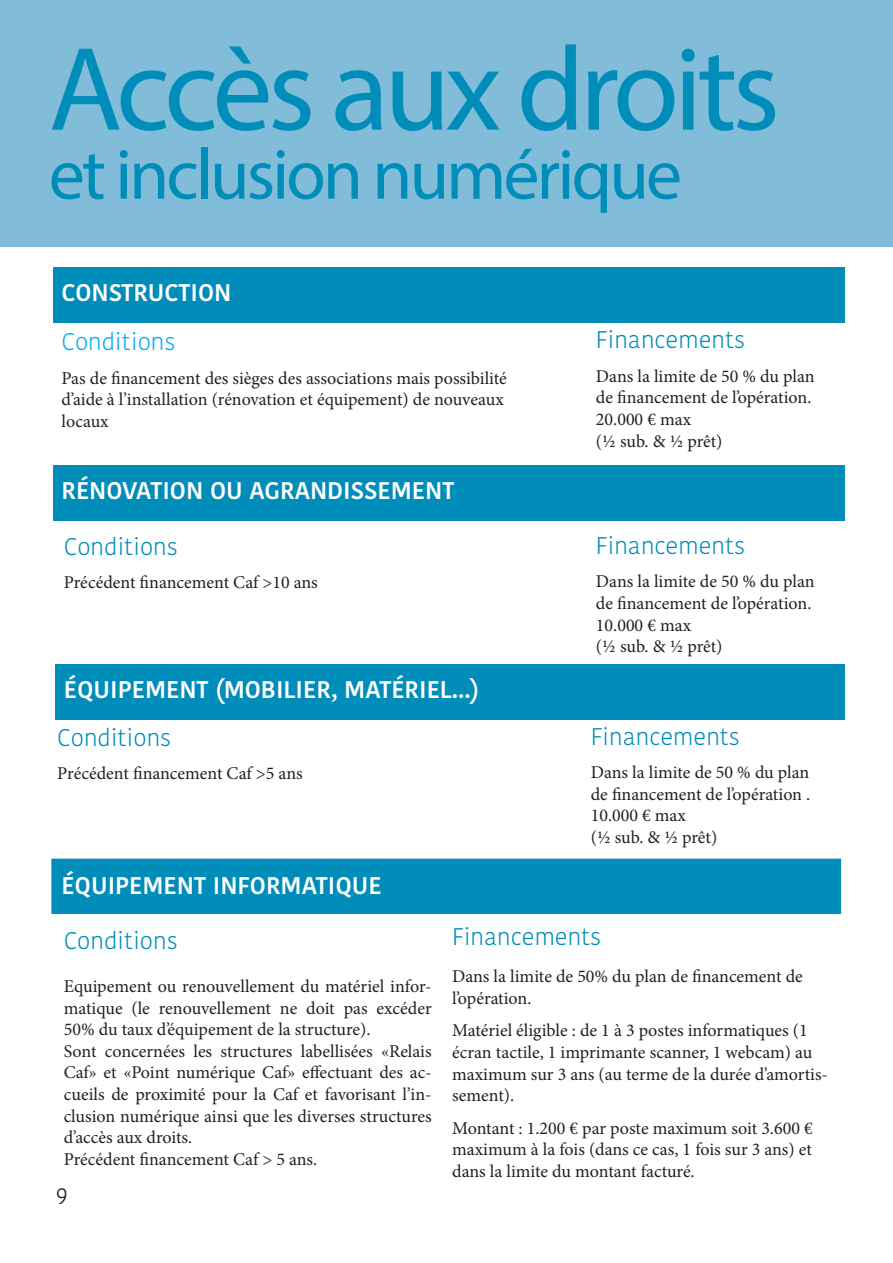
<style>
.page{position:relative;width:893px;height:1263px;background:#fff}
.page>*{position:absolute;margin:0;border:0;box-sizing:border-box;transform-origin:0 0}
.t1{font:120px "Myriad Pro";letter-spacing:-.04em;color:#008db9}
.t2{font:72px "Myriad Pro";letter-spacing:-.04em;color:#008db9}
.t3{font:500 24px "Kohinoor Devanagari";color:#fff}
.t4{font:300 24px "Kohinoor Devanagari";color:#008db9}
.t5{font:300 24px "Kohinoor Devanagari";color:#00aeef}
.t6{font:300 24px "Kohinoor Devanagari";color:#231f20}
.t7{font:18px/21.6px "Minion Pro";color:#231f20}
</style>
<div class="page">
<div style="left:0;top:0;width:893px;height:247px;background:#81bdd9"></div>
<div style="left:53px;top:267px;width:791px;height:55px;background:#008db9"></div>
<div style="left:53px;top:465px;width:791px;height:55px;background:#008db9"></div>
<div style="left:55px;top:664px;width:789px;height:55px;background:#008db9"></div>
<div style="left:52px;top:859px;width:788px;height:54px;background:#008db9"></div>
<div style="left:51px;top:859px;width:790px;height:55px;border:2px solid #008db9"></div>
<h1 class="t1" style="left:49px;top:15px;width:733px">Accès aux droits</h1>
<h2 class="t2" style="left:49px;top:130px;width:635px">et inclusion numérique</h2>
<h3 class="t3" style="left:62px;top:279px;width:171px">CONSTRUCTION</h3>
<h3 class="t5" style="left:62px;top:328px;width:116px">Conditions</h3>
<p class="t7" style="left:62px;top:367px;width:447px">Pas de financement des sièges des associations mais possibilité d’aide à l’installation (rénovation et équipement) de nouveaux locaux</p>
<h3 class="t3" style="left:62px;top:476px;width:394px">RÉNOVATION OU AGRANDISSEMENT</h3>
<h3 class="t4" style="left:64px;top:532px;width:116px">Conditions</h3>
<p class="t7" style="left:64px;top:572px;width:255px">Précédent financement Caf &gt;10 ans</p>
<h3 class="t3" style="left:64px;top:675px;width:417px">ÉQUIPEMENT (MOBILIER, MATÉRIEL...)</h3>
<h3 class="t4" style="left:57px;top:723px;width:116px">Conditions</h3>
<p class="t7" style="left:57px;top:763px;width:247px">Précédent financement Caf &gt;5 ans</p>
<h3 class="t4" style="left:596px;top:326px;width:151px">Financements</h3>
<p class="t7" style="left:596px;top:365px;width:220px">Dans la limite de 50 % du plan de financement de l’opération.<br>20.000 € max<br>(½ sub. &amp; ½ prêt)</p>
<h3 class="t4" style="left:596px;top:531px;width:151px">Financements</h3>
<p class="t7" style="left:596px;top:571px;width:220px">Dans la limite de 50 % du plan de financement de l’opération.<br>10.000 € max<br>(½ sub. &amp; ½ prêt)</p>
<h3 class="t4" style="left:591px;top:722px;width:151px">Financements</h3>
<p class="t7" style="left:591px;top:762px;width:221px">Dans la limite de 50 % du plan de financement de l’opération .<br>10.000 € max<br>(½ sub. &amp; ½ prêt)</p>
<h3 class="t3" style="left:61px;top:871px;width:322px">ÉQUIPEMENT INFORMATIQUE</h3>
<h3 class="t4" style="left:64px;top:926px;width:116px">Conditions</h3>
<p class="t7" style="left:64px;top:975px;width:369px">Equipement ou renouvellement du matériel infor&shy;matique (le renouvellement ne doit pas excéder 50% du taux d’équipement de la structure).<br>Sont concernées les structures labellisées «Relais Caf» et «Point numérique Caf» effectuant des ac&shy;cueils de proximité pour la Caf et favorisant l’in&shy;clusion numérique ainsi que les diverses structures d’accès aux droits.<br>Précédent financement Caf &gt; 5 ans.</p>
<h3 class="t6" style="left:56px;top:1181px;width:13px">9</h3>
<h3 class="t4" style="left:452px;top:923px;width:151px">Financements</h3>
<p class="t7" style="left:452px;top:966px;width:352px">Dans la limite de 50% du plan de financement de l’opération.</p>
<p class="t7" style="left:452px;top:1020px;width:377px">Matériel éligible : de 1 à 3 postes informatiques (1 écran tactile, 1 imprimante scanner, 1 webcam) au maximum sur 3 ans (au terme de la durée d’amortis&shy;sement).</p>
<p class="t7" style="left:452px;top:1117px;width:362px;text-align:justify">Montant : 1.200 € par poste maximum soit 3.600 € maximum à la fois (dans ce cas, 1 fois sur 3 ans) et dans la limite du montant facturé.</p>
</div>
